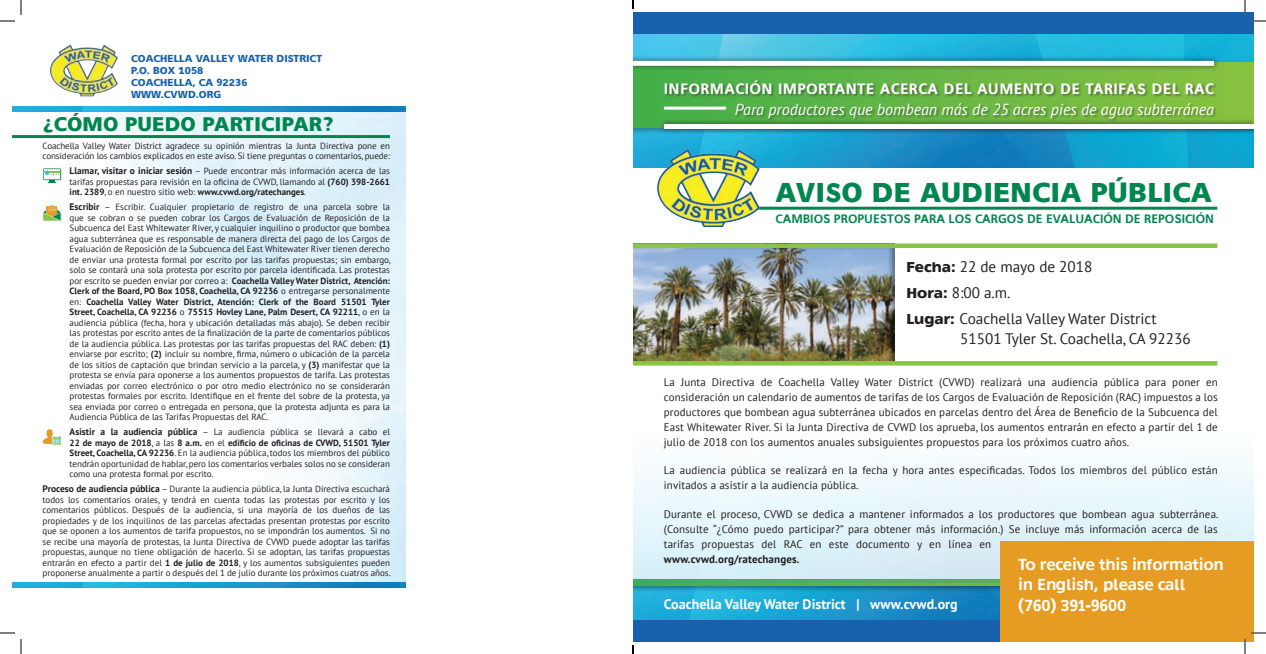
<style>
.page{position:relative;width:1266px;height:654px;background:#fff}
.page>*{position:absolute;margin:0;border:0;box-sizing:border-box;transform-origin:0 0}
.t1{font:29px "Agan S75";letter-spacing:.005em;color:#028650}
.t2{font:21px "Agan S75";letter-spacing:.005em;color:#028650}
.t3{font:17px/20.4px "Agan S65";letter-spacing:-.02em;color:#fff}
.t4{font:italic 16px "PT Sans";color:#fff}
.t5{font:16px "Agan S65";letter-spacing:.02em;color:#fff}
.t6{font:15.2px/26px "PT Sans";color:#231f20}
.t7{font:700 14px "PT Sans";color:#fff}
.t8{font:12.2px "Agan 65";color:#028650}
.t9{font:11px/15px "PT Sans";letter-spacing:.01em;color:#231f20;text-align:justify}
.t10{font:700 11px "PT Sans";letter-spacing:.01em;color:#231f20}
.t11{font:10.1px/12.1px "Agan 75";color:#1a61ad}
.t12{font:9px/10.5px "PT Sans";color:#231f20;text-align:justify}
.s1{font-weight:700;font-size:9.5px}
.s2{font-size:9.5px}
.s3{font-weight:700}
.s4{font-family:"Agan S75"}
</style>
<div class="page">
<div style="left:623px;top:243px;width:272px;height:121px;background:#231f20;opacity:.45"></div>
<svg style="left:633px;top:583px;width:367px;height:2px"></svg>
<img style="left:633px;top:34px;width:621px;height:133px">
<img style="left:633px;top:343px;width:621px;height:240px">
<div style="left:614px;top:585px;width:632px;height:49px;background:#231f20;opacity:.45"></div>
<div style="left:633px;top:12px;width:621px;height:22px;background:#1a61ad"></div>
<div style="left:624px;top:620px;width:630px;height:22px;background:#1a61ad"></div>
<div style="left:1000px;top:542px;width:254px;height:100px;background:#e69b22"></div>
<div style="left:619px;top:62px;width:635px;height:65px;background:linear-gradient(to right,#42ae49,#8ac140)"></div>
<hr style="left:726px;top:207px;width:491px;height:3px;background:#028650">
<div style="left:607px;top:361px;width:610px;height:5px;background:#89c446"></div>
<div style="left:607px;top:243px;width:610px;height:5px;background:#89c446"></div>
<div style="left:658px;top:118px;width:596px;height:16px;background:#231f20;opacity:.75"></div>
<div style="left:664px;top:124px;width:590px;height:5px;background:#fff"></div>
<div style="left:618px;top:55px;width:601px;height:16px;background:#231f20;opacity:.75"></div>
<div style="left:624px;top:61px;width:590px;height:5px;background:#fff"></div>
<div style="left:664px;top:80px;width:553px;height:42px;background:#231f20;opacity:.45"></div>
<img style="left:652px;top:148px;width:117px;height:80px">
<hr style="left:664px;top:107px;width:62px;height:3px;background:#fff">
<div style="left:43px;top:168px;width:20px;height:14px;background:#231f20;opacity:.25"></div>
<svg style="left:43px;top:168px;width:18px;height:15px"></svg>
<svg style="left:43px;top:429px;width:18px;height:16px"></svg>
<svg style="left:43px;top:205px;width:18px;height:16px"></svg>
<img style="left:50px;top:44px;width:68px;height:53px">
<div style="left:12px;top:587px;width:621px;height:55px;background:#fff"></div>
<img style="left:12px;top:106px;width:393px;height:6px">
<img style="left:12px;top:582px;width:393px;height:5px">
<hr style="left:12px;top:135px;width:378px;height:3px;background:#028650">
<div style="left:597px;top:12px;width:36px;height:621px;background:#fff"></div>
<svg style="left:0;top:0;width:22px;height:22px"></svg>
<svg style="left:0;top:632px;width:22px;height:22px"></svg>
<svg style="left:1244px;top:0;width:22px;height:22px"></svg>
<svg style="left:1244px;top:632px;width:22px;height:22px"></svg>
<svg style="left:632px;top:0;width:2px;height:9px"></svg>
<svg style="left:632px;top:645px;width:2px;height:9px"></svg>
<p class="t11" style="left:131px;top:52px;width:193px">COACHELLA VALLEY WATER DISTRICT<br>P.O. BOX 1058<br>COACHELLA, CA 92236<br>WWW.CVWD.ORG</p>
<h2 class="t2" style="left:43px;top:113px;width:292px">¿CÓMO PUEDO PARTICIPAR?</h2>
<p class="t12" style="left:43px;top:140px;width:349px">Coachella Valley Water District agradece su opinión mientras la Junta Directiva pone en consideración los cambios explicados en este aviso. Si tiene preguntas o comentarios, puede:</p>
<p class="t12" style="left:70px;top:166px;width:322px"><span class="s1">Llamar, visitar o iniciar sesión</span> <span class="s2">–</span> Puede encontrar más información acerca de las tarifas propuestas para revisión en la oficina de CVWD, llamando al <span class="s3">(760) 398-2661 int. 2389</span>, o en nuestro sitio web: <span class="s3">www.cvwd.org/ratechanges</span>.</p>
<p class="t12" style="left:70px;top:202px;width:323px"><span class="s1">Escribir</span> <span class="s2">–</span> Escribir. Cualquier propietario de registro de una parcela sobre la que se cobran o se pueden cobrar los Cargos de Evaluación de Reposición de la Subcuenca del East Whitewater River, y cualquier inquilino o productor que bombea agua subterránea que es responsable de manera directa del pago de los Cargos de Evaluación de Reposición de la Subcuenca del East Whitewater River tienen derecho de enviar una protesta formal por escrito por las tarifas propuestas; sin embargo, solo se contará una sola protesta por escrito por parcela identificada. Las protestas por escrito se pueden enviar por correo a: <span class="s3">Coachella Valley Water District, Atención:<br>Clerk of the Board, PO Box 1058, Coachella, CA 92236</span> o entregarse personalmente en: <span class="s3">Coachella Valley Water District, Atención: Clerk of the Board 51501 Tyler Street, Coachella, CA 92236</span> o <span class="s3">75515 Hovley Lane, Palm Desert, CA 92211</span>, o en la audiencia pública (fecha, hora y ubicación detalladas más abajo). Se deben recibir las protestas por escrito antes de la finalización de la parte de comentarios públicos de la audiencia pública. Las protestas por las tarifas propuestas del RAC deben: <span class="s3">(1) </span>enviarse por escrito; <span class="s3">(2)</span> incluir su nombre, firma, número o ubicación de la parcela de los sitios de captación que brindan servicio a la parcela, y <span class="s3">(3)</span> manifestar que la protesta se envía para oponerse a los aumentos propuestos de tarifa. Las protestas enviadas por correo electrónico o por otro medio electrónico no se considerarán protestas formales por escrito. Identifique en el frente del sobre de la protesta, ya sea enviada por correo o entregada en persona, que la protesta adjunta es para la Audiencia Pública de las Tarifas Propuestas del RAC.</p>
<p class="t12" style="left:70px;top:427px;width:322px"><span class="s1">Asistir a la audiencia pública</span> <span class="s2">–</span> La audiencia pública se llevará a cabo el <span class="s3">22 de mayo de 2018</span>, a las <span class="s3">8 a.m.</span> en el <span class="s3">edificio de oficinas de CVWD, 51501 Tyler Street, Coachella, CA 92236</span>. En la audiencia pública, todos los miembros del público tendrán oportunidad de hablar, pero los comentarios verbales solos no se consideran como una protesta formal por escrito.</p>
<p class="t12" style="left:43px;top:484px;width:350px"><span class="s1">Proceso de audiencia pública</span> <span class="s2">–</span> Durante la audiencia pública, la Junta Directiva escuchará todos los comentarios orales, y tendrá en cuenta todas las protestas por escrito y los comentarios públicos. Después de la audiencia, si una mayoría de los dueños de las propiedades y de los inquilinos de las parcelas afectadas presentan protestas por escrito que se oponen a los aumentos de tarifa propuestos, no se impondrán los aumentos. Si no se recibe una mayoría de protestas, la Junta Directiva de CVWD puede adoptar las tarifas propuestas, aunque no tiene obligación de hacerlo. Si se adoptan, las tarifas propuestas entrarán en efecto a partir del <span class="s3">1 de julio de 2018</span>, y los aumentos subsiguientes pueden proponerse anualmente a partir o después del 1 de julio durante los próximos cuatros años.</p>
<h3 class="t5" style="left:664px;top:80px;width:552px">INFORMACIÓN IMPORTANTE ACERCA DEL AUMENTO DE TARIFAS DEL RAC</h3>
<h3 class="t4" style="left:735px;top:99px;width:481px">Para productores que bombean más de 25 acres pies de agua subterránea</h3>
<h1 class="t1" style="left:776px;top:176px;width:438px">AVISO DE AUDIENCIA PÚBLICA</h1>
<h3 class="t8" style="left:776px;top:211px;width:440px">CAMBIOS PROPUESTOS PARA LOS CARGOS DE EVALUACIÓN DE REPOSICIÓN</h3>
<h3 class="t6" style="left:906px;top:254px;width:252px"><span class="s4">Fecha:</span> 22 de mayo de 2018<br><span class="s4">Hora:</span> 8:00 a.m.<br><span class="s4">Lugar:</span> Coachella Valley Water District</h3>
<h3 class="t6" style="left:960px;top:325px;width:232px">51501 Tyler St. Coachella, CA 92236</h3>
<p class="t9" style="left:664px;top:374px;width:555px">La Junta Directiva de Coachella Valley Water District (CVWD) realizará una audiencia pública para poner en consideración un calendario de aumentos de tarifas de los Cargos de Evaluación de Reposición (RAC) impuestos a los productores que bombean agua subterránea ubicados en parcelas dentro del Área de Beneficio de la Subcuenca del East Whitewater River. Si la Junta Directiva de CVWD los aprueba, los aumentos entrarán en efecto a partir del 1 de julio de 2018 con los aumentos anuales subsiguientes propuestos para los próximos cuatro años.</p>
<p class="t9" style="left:664px;top:463px;width:555px">La audiencia pública se realizará en la fecha y hora antes especificadas. Todos los miembros del público están invitados a asistir a la audiencia pública.</p>
<p class="t9" style="left:664px;top:506px;width:556px">Durante el proceso, CVWD se dedica a mantener informados a los productores que bombean agua subterránea. (Consulte “¿Cómo puedo participar?” para obtener más información.) Se incluye más información acerca de las tarifas propuestas del RAC en este documento y en línea en</p>
<p class="t10" style="left:664px;top:552px;width:137px">www.cvwd.org/ratechanges.</p>
<h3 class="t3" style="left:1018px;top:554px;width:207px">To receive this information in English, please call (760) 391-9600</h3>
<h3 class="t7" style="left:664px;top:594px;width:295px">Coachella Valley Water District | www.cvwd.org</h3>
</div>
